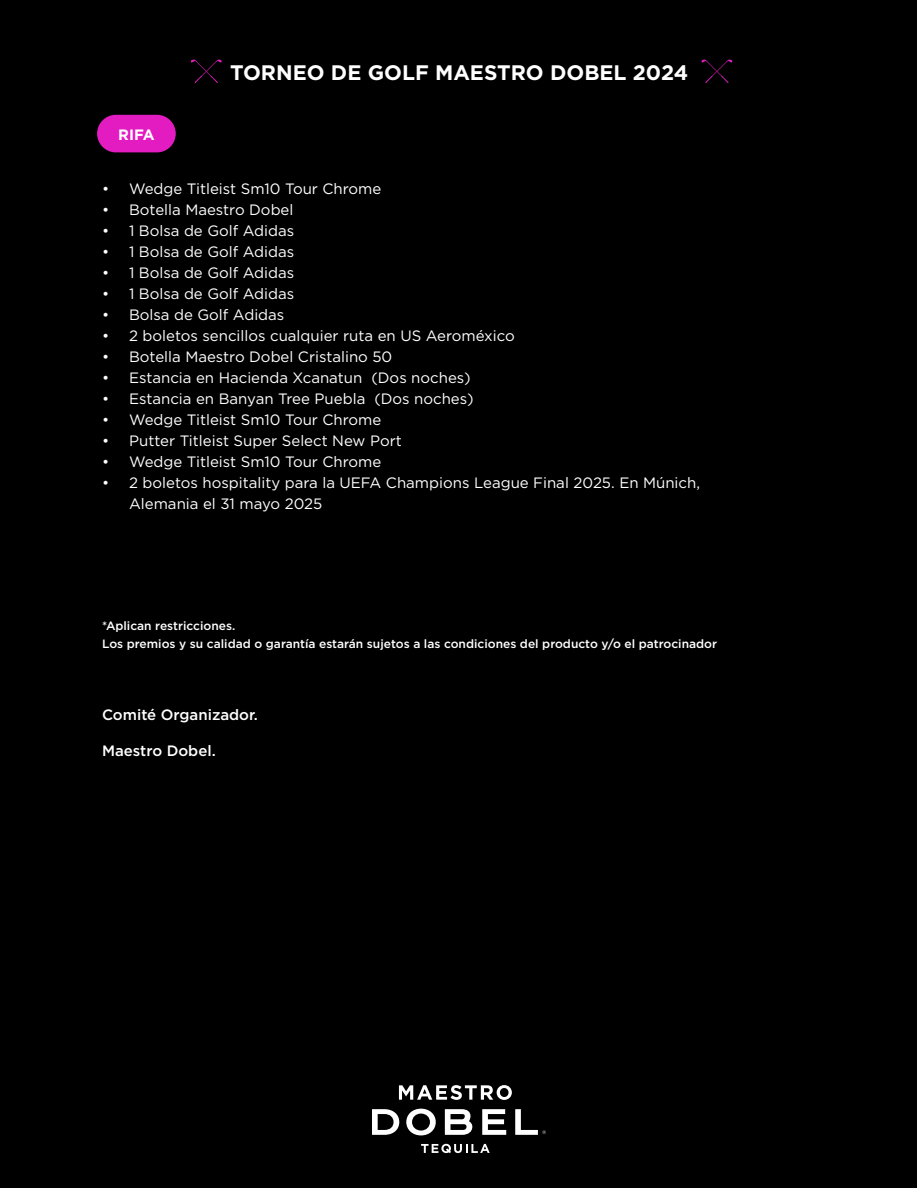
<style>
.page{position:relative;width:918px;height:1188px;background:#fff}
.page>*{position:absolute;margin:0;border:0;box-sizing:border-box;transform-origin:0 0}
.t1{font:700 21px "Gotham";color:#fff}
.t2{font:15px/21px "Gotham";color:#fff}
.t3{font:500 15px "Gotham";color:#fff}
.t4{font:700 15px "Gotham";color:#fff}
.t5{font:500 12px/18px "Gotham";color:#fff}
</style>
<div class="page">
<div style="left:0;top:0;width:917px;height:1188px;background:#000"></div>
<svg style="left:482px;top:1109px;width:24px;height:26px"></svg>
<svg style="left:445px;top:1109px;width:27px;height:26px"></svg>
<svg style="left:406px;top:1109px;width:30px;height:26px"></svg>
<svg style="left:372px;top:1109px;width:27px;height:26px"></svg>
<svg style="left:515px;top:1109px;width:31px;height:26px"></svg>
<svg style="left:421px;top:1144px;width:69px;height:9px"></svg>
<svg style="left:399px;top:1085px;width:113px;height:15px"></svg>
<svg style="left:191px;top:59px;width:31px;height:24px"></svg>
<svg style="left:702px;top:59px;width:30px;height:24px"></svg>
<div style="left:97px;top:115px;width:79px;height:37px;background:#e31cc2;border-radius:19px"></div>
<p class="t4" style="left:118px;top:124px;width:38px">RIFA</p>
<h1 class="t1" style="left:230px;top:58px;width:460px">TORNEO DE GOLF MAESTRO DOBEL 2024</h1>
<p class="t2" style="left:102px;top:178px;width:281px">• Wedge Titleist Sm10 Tour Chrome</p>
<p class="t2" style="left:102px;top:199px;width:193px">• Botella Maestro Dobel</p>
<p class="t2" style="left:102px;top:220px;width:194px">• 1 Bolsa de Golf Adidas</p>
<p class="t2" style="left:102px;top:241px;width:194px">• 1 Bolsa de Golf Adidas</p>
<p class="t2" style="left:102px;top:262px;width:194px">• 1 Bolsa de Golf Adidas</p>
<p class="t2" style="left:102px;top:283px;width:194px">• 1 Bolsa de Golf Adidas</p>
<p class="t2" style="left:102px;top:304px;width:184px">• Bolsa de Golf Adidas</p>
<p class="t2" style="left:102px;top:325px;width:414px">• 2 boletos sencillos cualquier ruta en US Aeroméxico</p>
<p class="t2" style="left:102px;top:346px;width:292px">• Botella Maestro Dobel Cristalino 50</p>
<p class="t2" style="left:102px;top:367px;width:370px">• Estancia en Hacienda Xcanatun (Dos noches)</p>
<p class="t2" style="left:102px;top:388px;width:373px">• Estancia en Banyan Tree Puebla (Dos noches)</p>
<p class="t2" style="left:102px;top:409px;width:281px">• Wedge Titleist Sm10 Tour Chrome</p>
<p class="t2" style="left:102px;top:430px;width:301px">• Putter Titleist Super Select New Port</p>
<p class="t2" style="left:102px;top:451px;width:281px">• Wedge Titleist Sm10 Tour Chrome</p>
<p class="t2" style="left:129px;top:472px;width:573px;text-indent:-27px">• 2 boletos hospitality para la UEFA Champions League Final 2025. En Múnich,<br>Alemania el 31 mayo 2025</p>
<p class="t5" style="left:102px;top:616px;width:617px">*Aplican restricciones.<br>Los premios y su calidad o garantía estarán sujetos a las condiciones del producto y/o el patrocinador</p>
<p class="t3" style="left:102px;top:705px;width:157px">Comité Organizador.</p>
<p class="t3" style="left:102px;top:741px;width:115px">Maestro Dobel.</p>
</div>
